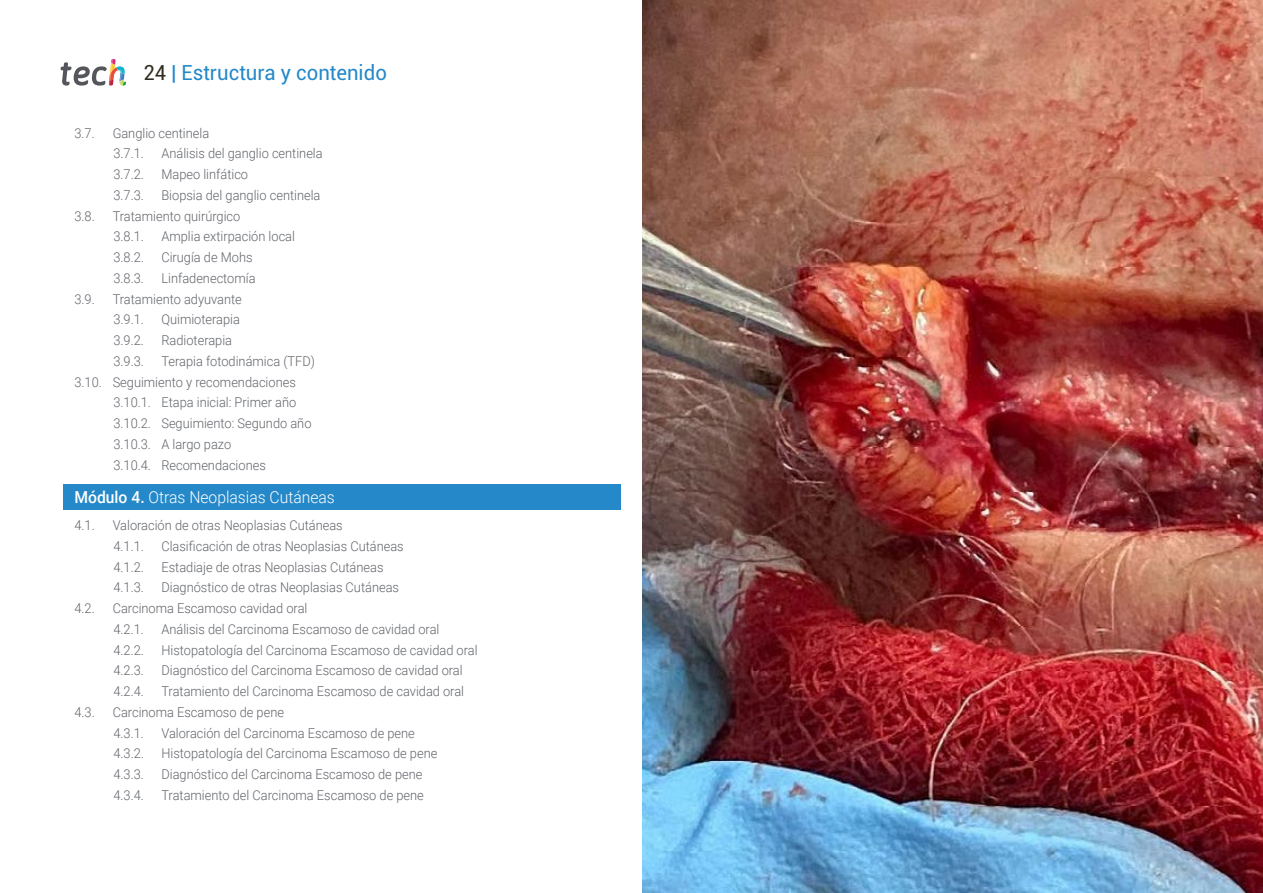
<style>
.page{position:relative;width:1263px;height:893px;background:#fff}
.page>*{position:absolute;margin:0;border:0;box-sizing:border-box;transform-origin:0 0}
.t1{font:21px "Roboto";color:#2488c9}
.t2{font:300 16.5px "Roboto";color:#fff;scale:.95 1}
.t3{font:300 13.5px/20.7px "Roboto";color:#61646a;scale:.95 1}
.s1{color:#312e20}
.s2{font-weight:500}
</style>
<div class="page">
<svg style="left:61px;top:59px;width:65px;height:27px"></svg>
<img style="left:642px;top:0;width:621px;height:893px">
<div style="left:63px;top:484px;width:558px;height:25px;background:#2488c9"></div>
<h1 class="t1" style="left:144px;top:57px;width:245px"><span class="s1">24</span> | Estructura y contenido</h1>
<p class="t3" style="left:74px;top:122px;width:23px">3.7.</p>
<p class="t3" style="left:113px;top:122px;width:103px">Ganglio centinela<br>3.7.1.</p>
<p class="t3" style="left:161px;top:143px;width:171px">Análisis del ganglio centinela</p>
<p class="t3" style="left:113px;top:164px;width:34px">3.7.2.</p>
<p class="t3" style="left:161px;top:164px;width:93px">Mapeo linfático</p>
<p class="t3" style="left:113px;top:184px;width:34px">3.7.3.</p>
<p class="t3" style="left:161px;top:184px;width:169px">Biopsia del ganglio centinela</p>
<p class="t3" style="left:74px;top:205px;width:23px">3.8.</p>
<p class="t3" style="left:113px;top:205px;width:136px">Tratamiento quirúrgico<br>3.8.1.</p>
<p class="t3" style="left:161px;top:226px;width:142px">Amplia extirpación local</p>
<p class="t3" style="left:113px;top:247px;width:34px">3.8.2.</p>
<p class="t3" style="left:161px;top:247px;width:97px">Cirugía de Mohs</p>
<p class="t3" style="left:113px;top:267px;width:34px">3.8.3.</p>
<p class="t3" style="left:161px;top:267px;width:101px">Linfadenectomía</p>
<p class="t3" style="left:74px;top:288px;width:23px">3.9.</p>
<p class="t3" style="left:113px;top:288px;width:138px">Tratamiento adyuvante<br>3.9.1.</p>
<p class="t3" style="left:161px;top:309px;width:84px">Quimioterapia</p>
<p class="t3" style="left:113px;top:330px;width:34px">3.9.2.</p>
<p class="t3" style="left:161px;top:330px;width:76px">Radioterapia</p>
<p class="t3" style="left:113px;top:350px;width:34px">3.9.3.</p>
<p class="t3" style="left:74px;top:350px;width:255px;text-indent:87px">Terapia fotodinámica (TFD)<br>3.10. Seguimiento y recomendaciones</p>
<p class="t3" style="left:113px;top:392px;width:210px">3.10.1. Etapa inicial: Primer año<br>3.10.2. Seguimiento: Segundo año<br>3.10.3. A largo pazo<br>3.10.4. Recomendaciones</p>
<p class="t2" style="left:74px;top:485px;width:276px"><span class="s2">Módulo 4.</span> Otras Neoplasias Cutáneas</p>
<p class="t3" style="left:74px;top:514px;width:23px">4.1.</p>
<p class="t3" style="left:113px;top:514px;width:244px">Valoración de otras Neoplasias Cutáneas<br>4.1.1.</p>
<p class="t3" style="left:161px;top:535px;width:257px">Clasificación de otras Neoplasias Cutáneas</p>
<p class="t3" style="left:113px;top:556px;width:34px">4.1.2.</p>
<p class="t3" style="left:161px;top:556px;width:235px">Estadiaje de otras Neoplasias Cutáneas</p>
<p class="t3" style="left:113px;top:577px;width:34px">4.1.3.</p>
<p class="t3" style="left:161px;top:577px;width:252px">Diagnóstico de otras Neoplasias Cutáneas</p>
<p class="t3" style="left:74px;top:597px;width:23px">4.2.</p>
<p class="t3" style="left:113px;top:597px;width:206px">Carcinoma Escamoso cavidad oral<br>4.2.1.</p>
<p class="t3" style="left:161px;top:618px;width:294px">Análisis del Carcinoma Escamoso de cavidad oral</p>
<p class="t3" style="left:113px;top:639px;width:34px">4.2.2.</p>
<p class="t3" style="left:161px;top:639px;width:334px">Histopatología del Carcinoma Escamoso de cavidad oral</p>
<p class="t3" style="left:113px;top:660px;width:34px">4.2.3.</p>
<p class="t3" style="left:161px;top:660px;width:319px">Diagnóstico del Carcinoma Escamoso de cavidad oral</p>
<p class="t3" style="left:113px;top:680px;width:34px">4.2.4.</p>
<p class="t3" style="left:161px;top:680px;width:320px">Tratamiento del Carcinoma Escamoso de cavidad oral</p>
<p class="t3" style="left:74px;top:701px;width:23px">4.3.</p>
<p class="t3" style="left:113px;top:701px;width:182px">Carcinoma Escamoso de pene<br>4.3.1.</p>
<p class="t3" style="left:161px;top:722px;width:268px">Valoración del Carcinoma Escamoso de pene</p>
<p class="t3" style="left:113px;top:743px;width:34px">4.3.2.</p>
<p class="t3" style="left:161px;top:743px;width:292px">Histopatología del Carcinoma Escamoso de pene</p>
<p class="t3" style="left:113px;top:763px;width:34px">4.3.3.</p>
<p class="t3" style="left:161px;top:763px;width:276px">Diagnóstico del Carcinoma Escamoso de pene</p>
<p class="t3" style="left:113px;top:784px;width:34px">4.3.4.</p>
<p class="t3" style="left:161px;top:784px;width:278px">Tratamiento del Carcinoma Escamoso de pene</p>
</div>
